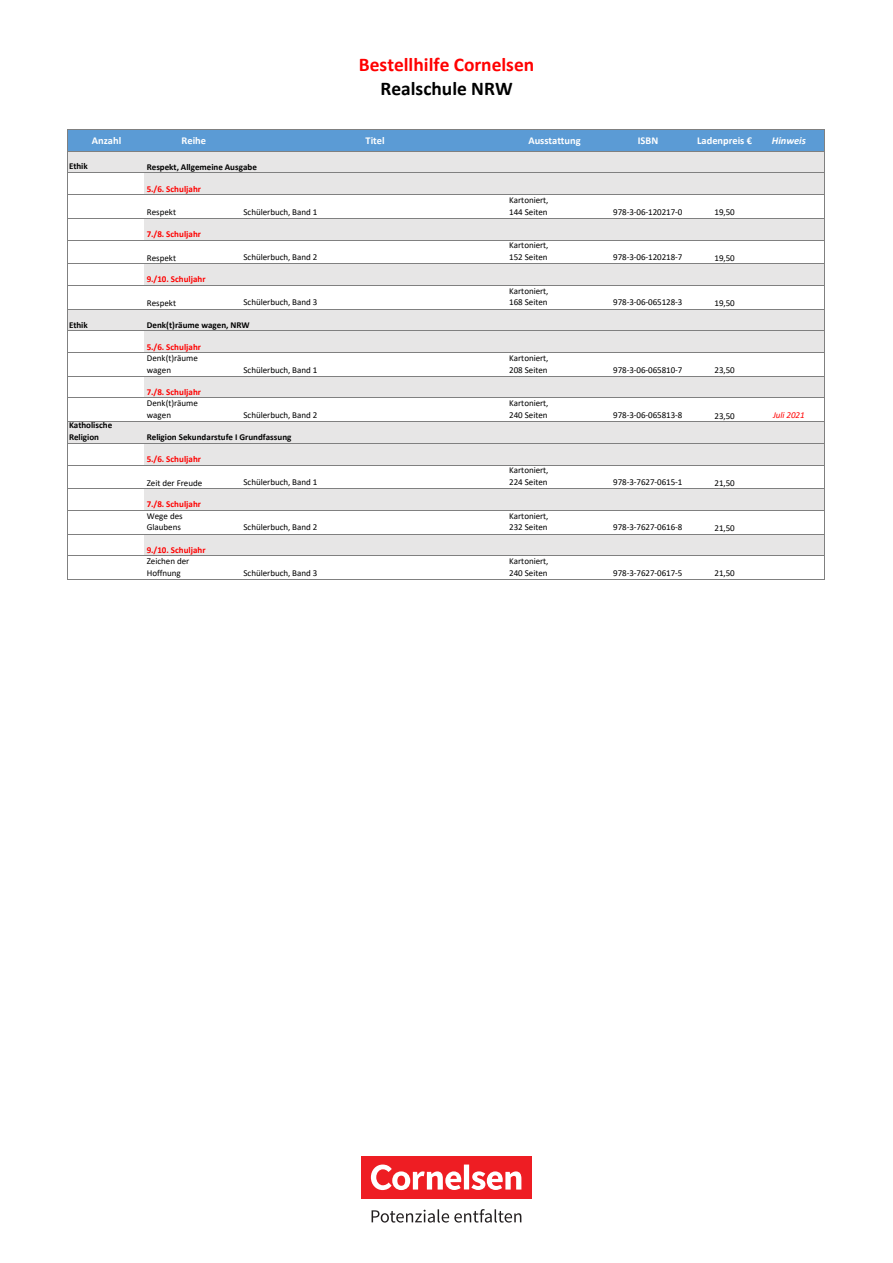
<style>
.page{position:relative;width:893px;height:1263px;background:#fff}
.page>*{position:absolute;margin:0;border:0;box-sizing:border-box;transform-origin:0 0}
.t1{font:700 19.5px "Calibri";color:#f00}
.t2{font:700 19.5px "Calibri";color:#000}
.t3{font:700 10.5px "Calibri";color:#fff}
.t4{font:italic 700 10.5px "Calibri";letter-spacing:-.005em;color:#fff}
.t5{font:9px/11.7px "Calibri";letter-spacing:-.005em;color:#000}
.t6{font:700 9px "Calibri";color:#f00}
.t7{font:700 9px/11.7px "Calibri";color:#000}
.t8{font:italic 9px "Calibri";letter-spacing:-.005em;color:#f00}
</style>
<div class="page">
<div style="left:68px;top:130px;width:757px;height:21px;background:#5b9bd5"></div>
<svg style="left:67px;top:130px;width:1px;height:21px"></svg>
<svg style="left:824px;top:130px;width:1px;height:21px"></svg>
<hr style="left:67px;top:129px;width:758px;height:1px;background:#808080">
<div style="left:68px;top:152px;width:757px;height:21px;background:#e7e6e6"></div>
<div style="left:145px;top:173px;width:680px;height:22px;background:#e7e6e6"></div>
<div style="left:145px;top:218px;width:680px;height:22px;background:#e7e6e6"></div>
<div style="left:145px;top:264px;width:680px;height:22px;background:#e7e6e6"></div>
<div style="left:68px;top:309px;width:757px;height:22px;background:#e7e6e6"></div>
<div style="left:145px;top:331px;width:680px;height:22px;background:#e7e6e6"></div>
<div style="left:145px;top:376px;width:680px;height:22px;background:#e7e6e6"></div>
<div style="left:68px;top:422px;width:757px;height:21px;background:#e7e6e6"></div>
<div style="left:145px;top:443px;width:680px;height:22px;background:#e7e6e6"></div>
<div style="left:145px;top:489px;width:680px;height:22px;background:#e7e6e6"></div>
<div style="left:145px;top:534px;width:680px;height:22px;background:#e7e6e6"></div>
<hr style="left:67px;top:151px;width:1px;height:429px;background:#808080">
<hr style="left:824px;top:151px;width:1px;height:429px;background:#808080">
<hr style="left:67px;top:151px;width:758px;height:1px;background:#808080">
<hr style="left:67px;top:173px;width:758px;height:1px;background:#808080">
<hr style="left:67px;top:194px;width:758px;height:1px;background:#808080">
<hr style="left:67px;top:218px;width:758px;height:1px;background:#808080">
<hr style="left:67px;top:240px;width:758px;height:1px;background:#808080">
<hr style="left:67px;top:263px;width:758px;height:1px;background:#808080">
<hr style="left:67px;top:285px;width:758px;height:1px;background:#808080">
<hr style="left:67px;top:309px;width:758px;height:1px;background:#808080">
<hr style="left:67px;top:330px;width:758px;height:1px;background:#808080">
<hr style="left:67px;top:352px;width:758px;height:1px;background:#808080">
<hr style="left:67px;top:376px;width:758px;height:1px;background:#808080">
<hr style="left:67px;top:398px;width:758px;height:1px;background:#808080">
<hr style="left:67px;top:421px;width:758px;height:1px;background:#808080">
<hr style="left:67px;top:443px;width:758px;height:1px;background:#808080">
<hr style="left:67px;top:465px;width:758px;height:1px;background:#808080">
<hr style="left:67px;top:488px;width:758px;height:1px;background:#808080">
<hr style="left:67px;top:510px;width:758px;height:1px;background:#808080">
<hr style="left:67px;top:534px;width:758px;height:1px;background:#808080">
<hr style="left:67px;top:555px;width:758px;height:1px;background:#808080">
<hr style="left:67px;top:579px;width:758px;height:1px;background:#808080">
<div style="left:361px;top:1157px;width:170px;height:42px;background:#ee1d23"></div>
<svg style="left:371px;top:1164px;width:150px;height:26px"></svg>
<svg style="left:372px;top:1209px;width:149px;height:13px"></svg>
<h1 class="t1" style="left:359px;top:50px;width:177px">Bestellhilfe Cornelsen</h1>
<h1 class="t2" style="left:381px;top:75px;width:134px">Realschule NRW</h1>
<p class="t3" style="left:92px;top:133px;width:31px">Anzahl</p>
<p class="t3" style="left:182px;top:133px;width:26px">Reihe</p>
<p class="t3" style="left:366px;top:133px;width:21px">Titel</p>
<p class="t3" style="left:528px;top:133px;width:54px">Ausstattung</p>
<p class="t3" style="left:638px;top:133px;width:22px">ISBN</p>
<p class="t3" style="left:697px;top:133px;width:56px">Ladenpreis €</p>
<p class="t4" style="left:772px;top:133px;width:36px">Hinweis</p>
<p class="t7" style="left:69px;top:160px;width:20px">Ethik</p>
<p class="t7" style="left:147px;top:161px;width:112px">Respekt, Allgemeine Ausgabe</p>
<p class="t6" style="left:147px;top:182px;width:56px">5./6. Schuljahr</p>
<p class="t5" style="left:147px;top:206px;width:31px">Respekt</p>
<p class="t5" style="left:243px;top:206px;width:75px">Schülerbuch, Band 1</p>
<p class="t5" style="left:509px;top:194px;width:41px">Kartoniert,<br>144 Seiten</p>
<p class="t5" style="left:613px;top:206px;width:71px">978-3-06-120217-0</p>
<p class="t5" style="left:714px;top:206px;width:22px">19,50</p>
<p class="t6" style="left:147px;top:228px;width:56px">7./8. Schuljahr</p>
<p class="t5" style="left:147px;top:251px;width:31px">Respekt</p>
<p class="t5" style="left:243px;top:251px;width:75px">Schülerbuch, Band 2</p>
<p class="t5" style="left:509px;top:239px;width:41px">Kartoniert,<br>152 Seiten</p>
<p class="t5" style="left:613px;top:251px;width:71px">978-3-06-120218-7</p>
<p class="t5" style="left:714px;top:251px;width:22px">19,50</p>
<p class="t6" style="left:147px;top:273px;width:60px">9./10. Schuljahr</p>
<p class="t5" style="left:147px;top:297px;width:31px">Respekt</p>
<p class="t5" style="left:243px;top:296px;width:75px">Schülerbuch, Band 3</p>
<p class="t5" style="left:509px;top:285px;width:41px">Kartoniert,<br>168 Seiten</p>
<p class="t5" style="left:613px;top:296px;width:71px">978-3-06-065128-3</p>
<p class="t5" style="left:714px;top:297px;width:22px">19,50</p>
<p class="t7" style="left:69px;top:319px;width:20px">Ethik</p>
<p class="t7" style="left:147px;top:319px;width:104px">Denk(t)räume wagen, NRW</p>
<p class="t6" style="left:147px;top:340px;width:56px">5./6. Schuljahr</p>
<p class="t5" style="left:147px;top:352px;width:53px">Denk(t)räume wagen</p>
<p class="t5" style="left:243px;top:364px;width:75px">Schülerbuch, Band 1</p>
<p class="t5" style="left:509px;top:352px;width:41px">Kartoniert,<br>208 Seiten</p>
<p class="t5" style="left:613px;top:364px;width:71px">978-3-06-065810-7</p>
<p class="t5" style="left:714px;top:364px;width:22px">23,50</p>
<p class="t6" style="left:147px;top:386px;width:56px">7./8. Schuljahr</p>
<p class="t5" style="left:147px;top:397px;width:53px">Denk(t)räume wagen</p>
<p class="t5" style="left:243px;top:409px;width:75px">Schülerbuch, Band 2</p>
<p class="t5" style="left:509px;top:397px;width:41px">Kartoniert,<br>240 Seiten</p>
<p class="t5" style="left:613px;top:409px;width:71px">978-3-06-065813-8</p>
<p class="t5" style="left:714px;top:409px;width:22px">23,50</p>
<p class="t8" style="left:773px;top:409px;width:33px">Juli 2021</p>
<p class="t7" style="left:69px;top:419px;width:45px">Katholische<br>Religion</p>
<p class="t7" style="left:147px;top:431px;width:146px">Religion Sekundarstufe I Grundfassung</p>
<p class="t6" style="left:147px;top:453px;width:56px">5./6. Schuljahr</p>
<p class="t5" style="left:147px;top:477px;width:57px">Zeit der Freude</p>
<p class="t5" style="left:243px;top:476px;width:75px">Schülerbuch, Band 1</p>
<p class="t5" style="left:509px;top:464px;width:41px">Kartoniert,<br>224 Seiten</p>
<p class="t5" style="left:613px;top:476px;width:71px">978-3-7627-0615-1</p>
<p class="t5" style="left:714px;top:477px;width:22px">21,50</p>
<p class="t6" style="left:147px;top:498px;width:56px">7./8. Schuljahr</p>
<p class="t5" style="left:147px;top:510px;width:37px">Wege des<br>Glaubens</p>
<p class="t5" style="left:243px;top:521px;width:75px">Schülerbuch, Band 2</p>
<p class="t5" style="left:509px;top:510px;width:41px">Kartoniert,<br>232 Seiten</p>
<p class="t5" style="left:613px;top:521px;width:71px">978-3-7627-0616-8</p>
<p class="t5" style="left:714px;top:522px;width:22px">21,50</p>
<p class="t6" style="left:147px;top:543px;width:60px">9./10. Schuljahr</p>
<p class="t5" style="left:147px;top:555px;width:44px">Zeichen der<br>Hoffnung</p>
<p class="t5" style="left:243px;top:567px;width:75px">Schülerbuch, Band 3</p>
<p class="t5" style="left:509px;top:555px;width:41px">Kartoniert,<br>240 Seiten</p>
<p class="t5" style="left:613px;top:567px;width:71px">978-3-7627-0617-5</p>
<p class="t5" style="left:714px;top:567px;width:22px">21,50</p>
</div>
